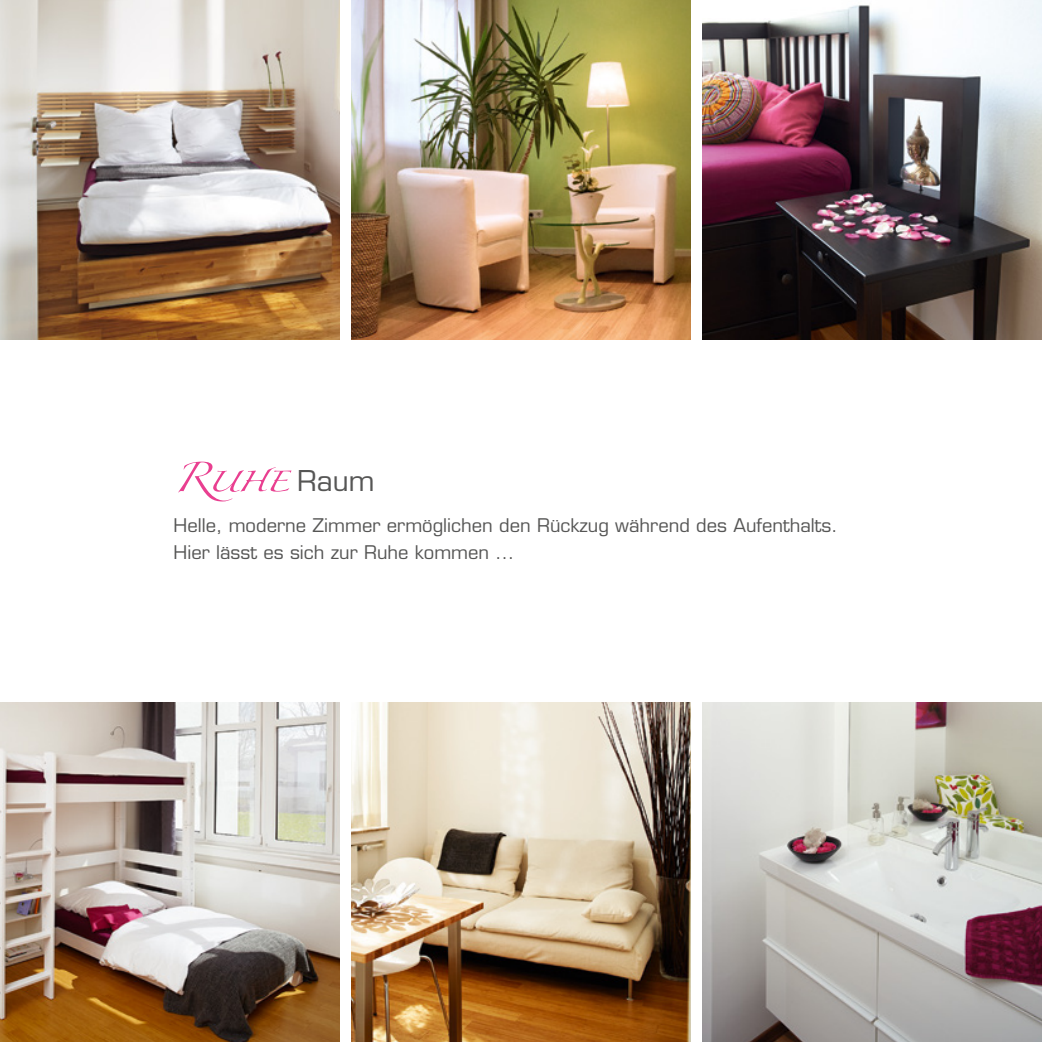
<style>
.page{position:relative;width:1042px;height:1042px;background:#fff}
.page>*{position:absolute;margin:0;border:0;box-sizing:border-box;transform-origin:0 0}
.t1{font:66.5px "Zapfino Extra LT Small Caps";color:#e93f90}
.t2{font:28px "Eurostile LT Std";color:#565655}
.t3{font:18.38px/26.2px "Eurostile LT Std";color:#565655}
</style>
<div class="page">
<img style="left:0;top:0;width:340px;height:340px">
<img style="left:351px;top:0;width:340px;height:340px">
<img style="left:702px;top:0;width:340px;height:340px">
<img style="left:351px;top:702px;width:340px;height:340px">
<img style="left:702px;top:702px;width:340px;height:340px">
<img style="left:0;top:702px;width:340px;height:340px">
<h1 class="t1" style="left:174px;top:429px;width:115px">Ruhe</h1>
<h2 class="t2" style="left:297px;top:464px;width:79px">Raum</h2>
<p class="t3" style="left:174px;top:512px;width:665px">Helle, moderne Zimmer ermöglichen den Rückzug während des Aufenthalts.<br>Hier lässt es sich zur Ruhe kommen ...</p>
</div>
